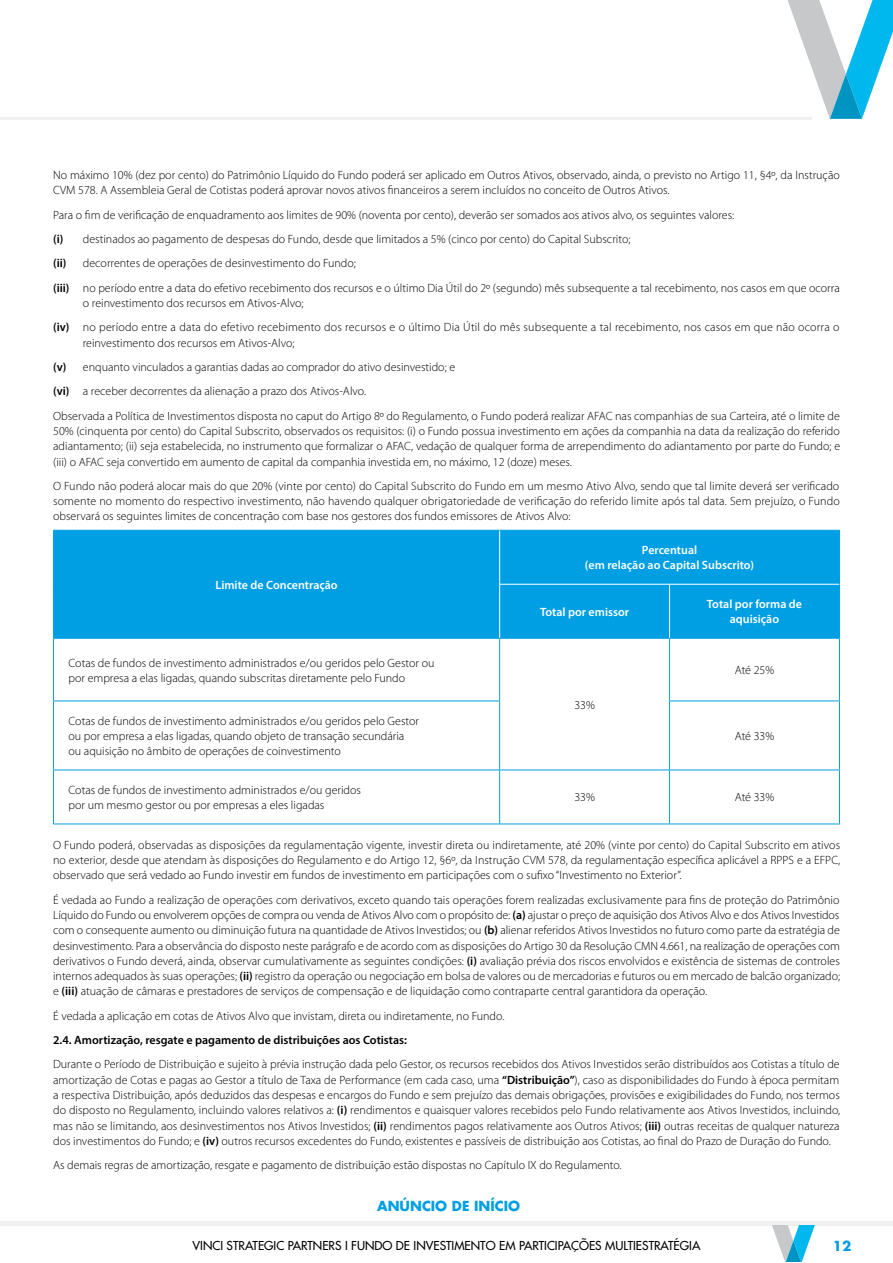
<style>
.page{position:relative;width:893px;height:1263px;background:#fff}
.page>*{position:absolute;margin:0;border:0;box-sizing:border-box;transform-origin:0 0}
.t1{font:700 13.5px "Futura LT";color:#009fe3}
.t2{font:300 12px/15.3px "Myriad Pro";color:#000}
.t3{font:600 12px/15px "Myriad Pro";color:#fff;text-align:center}
.t4{font:12px "Futura LT";color:#000}
.t5{font:600 12px "Myriad Pro";color:#000}
.s1{font-weight:600}
</style>
<div class="page">
<hr style="left:0;top:118px;width:811px;height:2px;background:#f0f0f0">
<div style="left:0;top:1221px;width:893px;height:5px;background:#f0f0f0"></div>
<svg style="left:786px;top:0;width:107px;height:119px"></svg>
<svg style="left:772px;top:1226px;width:43px;height:35px"></svg>
<div style="left:54px;top:531px;width:785px;height:107px;background:#009fe3"></div>
<hr style="left:839px;top:531px;width:1px;height:53px;background:#009fe3">
<hr style="left:53px;top:638px;width:447px;height:1px;background:#009fe3">
<hr style="left:53px;top:530px;width:447px;height:1px;background:#009fe3">
<hr style="left:53px;top:531px;width:1px;height:53px;background:#009fe3">
<hr style="left:500px;top:530px;width:170px;height:1px;background:#009fe3">
<hr style="left:670px;top:530px;width:170px;height:1px;background:#009fe3">
<hr style="left:53px;top:584px;width:1px;height:54px;background:#009fe3">
<hr style="left:839px;top:584px;width:1px;height:54px;background:#009fe3">
<hr style="left:53px;top:639px;width:1px;height:62px;background:#009fe3">
<hr style="left:500px;top:638px;width:170px;height:1px;background:#009fe3">
<hr style="left:499px;top:639px;width:1px;height:62px;background:#009fe3">
<hr style="left:670px;top:638px;width:170px;height:1px;background:#009fe3">
<hr style="left:669px;top:639px;width:1px;height:62px;background:#009fe3">
<hr style="left:839px;top:639px;width:1px;height:62px;background:#009fe3">
<hr style="left:53px;top:701px;width:447px;height:1px;background:#009fe3">
<hr style="left:53px;top:701px;width:1px;height:69px;background:#009fe3">
<hr style="left:499px;top:701px;width:1px;height:69px;background:#009fe3">
<hr style="left:669px;top:701px;width:171px;height:1px;background:#009fe3">
<hr style="left:669px;top:701px;width:1px;height:69px;background:#009fe3">
<hr style="left:839px;top:701px;width:1px;height:69px;background:#009fe3">
<hr style="left:53px;top:770px;width:447px;height:1px;background:#009fe3">
<hr style="left:53px;top:770px;width:1px;height:54px;background:#009fe3">
<hr style="left:500px;top:770px;width:170px;height:1px;background:#009fe3">
<hr style="left:499px;top:770px;width:1px;height:54px;background:#009fe3">
<hr style="left:670px;top:770px;width:170px;height:1px;background:#009fe3">
<hr style="left:669px;top:770px;width:1px;height:54px;background:#009fe3">
<hr style="left:839px;top:770px;width:1px;height:54px;background:#009fe3">
<hr style="left:53px;top:824px;width:447px;height:1px;background:#009fe3">
<hr style="left:500px;top:824px;width:170px;height:1px;background:#009fe3">
<hr style="left:670px;top:824px;width:170px;height:1px;background:#009fe3">
<hr style="left:499px;top:531px;width:1px;height:53px;background:#fff">
<hr style="left:499px;top:584px;width:171px;height:1px;background:#fff">
<hr style="left:499px;top:585px;width:1px;height:53px;background:#fff">
<hr style="left:670px;top:584px;width:169px;height:1px;background:#fff">
<hr style="left:669px;top:585px;width:1px;height:53px;background:#fff">
<p class="t2" style="left:53px;top:168px;width:788px">No máximo 10% (dez por cento) do Patrimônio Líquido do Fundo poderá ser aplicado em Outros Ativos, observado, ainda, o previsto no Artigo 11, §4º, da Instrução<br>CVM 578. A Assembleia Geral de Cotistas poderá aprovar novos ativos financeiros a serem incluídos no conceito de Outros Ativos.</p>
<p class="t2" style="left:53px;top:203px;width:788px;line-height:24.3px">Para o fim de verificação de enquadramento aos limites de 90% (noventa por cento), deverão ser somados aos ativos alvo, os seguintes valores:<br><span class="s1">(i)</span> destinados ao pagamento de despesas do Fundo, desde que limitados a 5% (cinco por cento) do Capital Subscrito;<br><span class="s1">(ii)</span> decorrentes de operações de desinvestimento do Fundo;<br><span class="s1">(iii)</span> no período entre a data do efetivo recebimento dos recursos e o último Dia Útil do 2º (segundo) mês subsequente a tal recebimento, nos casos em que ocorra</p>
<p class="t2" style="left:53px;top:291px;width:788px;line-height:24.3px;text-indent:30px">o reinvestimento dos recursos em Ativos-Alvo;<br><span class="s1">(iv)</span> no período entre a data do efetivo recebimento dos recursos e o último Dia Útil do mês subsequente a tal recebimento, nos casos em que não ocorra o</p>
<p class="t2" style="left:53px;top:331px;width:788px;line-height:24.3px;text-indent:30px">reinvestimento dos recursos em Ativos-Alvo;<br><span class="s1">(v)</span> enquanto vinculados a garantias dadas ao comprador do ativo desinvestido; e<br><span class="s1">(vi)</span> a receber decorrentes da alienação a prazo dos Ativos-Alvo.<br>Observada a Política de Investimentos disposta no caput do Artigo 8º do Regulamento, o Fundo poderá realizar AFAC nas companhias de sua Carteira, até o limite de</p>
<p class="t2" style="left:53px;top:423px;width:789px;text-align:justify">50% (cinquenta por cento) do Capital Subscrito, observados os requisitos: (i) o Fundo possua investimento em ações da companhia na data da realização do referido adiantamento; (ii) seja estabelecida, no instrumento que formalizar o AFAC, vedação de qualquer forma de arrependimento do adiantamento por parte do Fundo; e (iii) o AFAC seja convertido em aumento de capital da companhia investida em, no máximo, 12 (doze) meses.</p>
<p class="t2" style="left:53px;top:478px;width:788px;text-align:justify">O Fundo não poderá alocar mais do que 20% (vinte por cento) do Capital Subscrito do Fundo em um mesmo Ativo Alvo, sendo que tal limite deverá ser verificado somente no momento do respectivo investimento, não havendo qualquer obrigatoriedade de verificação do referido limite após tal data. Sem prejuízo, o Fundo observará os seguintes limites de concentração com base nos gestores dos fundos emissores de Ativos Alvo:</p>
<p class="t3" style="left:215px;top:577px;width:124px">Limite de Concentração</p>
<p class="t2" style="left:69px;top:655px;width:367px">Cotas de fundos de investimento administrados e/ou geridos pelo Gestor ou por empresa a elas ligadas, quando subscritas diretamente pelo Fundo</p>
<p class="t2" style="left:69px;top:714px;width:352px">Cotas de fundos de investimento administrados e/ou geridos pelo Gestor ou por empresa a elas ligadas, quando objeto de transação secundária ou aquisição no âmbito de operações de coinvestimento</p>
<p class="t3" style="left:585px;top:542px;width:171px">Percentual<br>(em relação ao Capital Subscrito)</p>
<p class="t3" style="left:540px;top:604px;width:91px">Total por emissor</p>
<p class="t3" style="left:707px;top:596px;width:97px">Total por forma de aquisição</p>
<p class="t2" style="left:574px;top:697px;width:22px">33%</p>
<p class="t2" style="left:735px;top:663px;width:41px">Até 25%</p>
<p class="t2" style="left:735px;top:728px;width:41px">Até 33%</p>
<p class="t2" style="left:69px;top:783px;width:294px">Cotas de fundos de investimento administrados e/ou geridos por um mesmo gestor ou por empresas a eles ligadas</p>
<p class="t2" style="left:574px;top:790px;width:22px">33%</p>
<p class="t2" style="left:735px;top:790px;width:41px">Até 33%</p>
<p class="t2" style="left:53px;top:837px;width:789px;text-align:justify">O Fundo poderá, observadas as disposições da regulamentação vigente, investir direta ou indiretamente, até 20% (vinte por cento) do Capital Subscrito em ativos no exterior, desde que atendam às disposições do Regulamento e do Artigo 12, §6º, da Instrução CVM 578, da regulamentação específica aplicável a RPPS e a EFPC, observado que será vedado ao Fundo investir em fundos de investimento em participações com o sufixo “Investimento no Exterior”.</p>
<p class="t2" style="left:53px;top:892px;width:788px;text-align:justify">É vedada ao Fundo a realização de operações com derivativos, exceto quando tais operações forem realizadas exclusivamente para fins de proteção do Patrimônio Líquido do Fundo ou envolverem opções de compra ou venda de Ativos Alvo com o propósito de: <span class="s1">(a)</span> ajustar o preço de aquisição dos Ativos Alvo e dos Ativos Investidos com o consequente aumento ou diminuição futura na quantidade de Ativos Investidos; ou <span class="s1">(b)</span> alienar referidos Ativos Investidos no futuro como parte da estratégia de desinvestimento. Para a observância do disposto neste parágrafo e de acordo com as disposições do Artigo 30 da Resolução CMN 4.661, na realização de operações com derivativos o Fundo deverá, ainda, observar cumulativamente as seguintes condições: <span class="s1">(i)</span> avaliação prévia dos riscos envolvidos e existência de sistemas de controles internos adequados às suas operações; <span class="s1">(ii)</span> registro da operação ou negociação em bolsa de valores ou de mercadorias e futuros ou em mercado de balcão organizado; e <span class="s1">(iii)</span> atuação de câmaras e prestadores de serviços de compensação e de liquidação como contraparte central garantidora da operação.</p>
<p class="t2" style="left:53px;top:1008px;width:453px">É vedada a aplicação em cotas de Ativos Alvo que invistam, direta ou indiretamente, no Fundo.</p>
<p class="t5" style="left:53px;top:1032px;width:355px">2.4. Amortização, resgate e pagamento de distribuições aos Cotistas:</p>
<p class="t2" style="left:53px;top:1057px;width:789px;text-align:justify">Durante o Período de Distribuição e sujeito à prévia instrução dada pelo Gestor, os recursos recebidos dos Ativos Investidos serão distribuídos aos Cotistas a título de amortização de Cotas e pagas ao Gestor a título de Taxa de Performance (em cada caso, uma <span class="s1">“Distribuição”</span>), caso as disponibilidades do Fundo à época permitam a respectiva Distribuição, após deduzidos das despesas e encargos do Fundo e sem prejuízo das demais obrigações, provisões e exigibilidades do Fundo, nos termos do disposto no Regulamento, incluindo valores relativos a: <span class="s1">(i)</span> rendimentos e quaisquer valores recebidos pelo Fundo relativamente aos Ativos Investidos, incluindo, mas não se limitando, aos desinvestimentos nos Ativos Investidos; <span class="s1">(ii)</span> rendimentos pagos relativamente aos Outros Ativos; <span class="s1">(iii)</span> outras receitas de qualquer natureza dos investimentos do Fundo; e <span class="s1">(iv)</span> outros recursos excedentes do Fundo, existentes e passíveis de distribuição aos Cotistas, ao final do Prazo de Duração do Fundo.</p>
<p class="t2" style="left:53px;top:1158px;width:570px">As demais regras de amortização, resgate e pagamento de distribuição estão dispostas no Capítulo IX do Regulamento.</p>
<p class="t1" style="left:377px;top:1197px;width:144px">ANÚNCIO DE INÍCIO</p>
<p class="t4" style="left:193px;top:1238px;width:509px">VINCI STRATEGIC PARTNERS I FUNDO DE INVESTIMENTO EM PARTICIPAÇÕES MULTIESTRATÉGIA</p>
<p class="t1" style="left:833px;top:1237px;width:20px">12</p>
</div>
